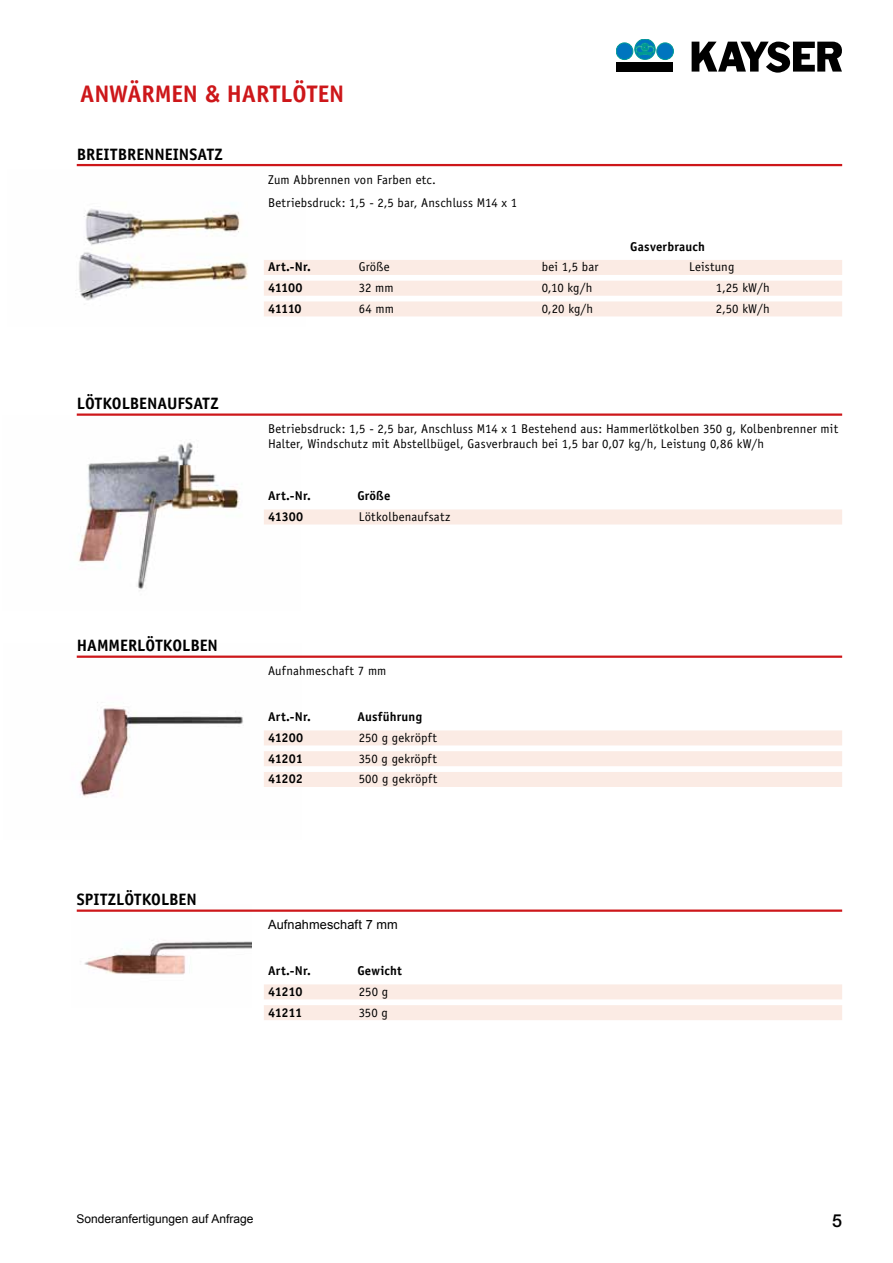
<style>
.page{position:relative;width:893px;height:1263px;background:#fff}
.page>*{position:absolute;margin:0;border:0;box-sizing:border-box;transform-origin:0 0}
.t1{font:700 24px "Officina Sans";letter-spacing:.005em;color:#cd171a}
.t2{font:500 18px "Helvetica Neue";color:#000}
.t3{font:700 16.5px "Officina Sans";color:#000}
.t4{font:12.75px/23.9px "Officina Sans";letter-spacing:.015em;color:#000}
.t5{font:700 12.75px "Officina Sans";letter-spacing:-.015em;color:#000}
.t6{font:12.75px "Arial";letter-spacing:.01em;color:#000}
.t7{font:12px "Arial";color:#000}
</style>
<div class="page">
<svg style="left:616px;top:39px;width:57px;height:21px"></svg>
<div style="left:616px;top:62px;width:57px;height:10px;background:#000"></div>
<svg style="left:692px;top:42px;width:150px;height:30px"></svg>
<img style="left:75px;top:203px;width:231px;height:114px">
<img style="left:76px;top:415px;width:224px;height:176px">
<img style="left:76px;top:655px;width:225px;height:142px">
<img style="left:76px;top:909px;width:176px;height:66px">
<hr style="left:77px;top:164px;width:765px;height:2px;background:#cd171a">
<div style="left:264px;top:260px;width:578px;height:15px;background:#fbebe4"></div>
<div style="left:264px;top:281px;width:578px;height:15px;background:#fbebe4"></div>
<div style="left:264px;top:301px;width:578px;height:15px;background:#fbebe4"></div>
<hr style="left:77px;top:413px;width:765px;height:3px;background:#cd171a">
<div style="left:264px;top:509px;width:578px;height:15px;background:#fbebe4"></div>
<hr style="left:77px;top:655px;width:765px;height:3px;background:#cd171a">
<div style="left:264px;top:730px;width:578px;height:15px;background:#fbebe4"></div>
<div style="left:264px;top:751px;width:578px;height:15px;background:#fbebe4"></div>
<div style="left:264px;top:772px;width:578px;height:15px;background:#fbebe4"></div>
<hr style="left:77px;top:909px;width:765px;height:3px;background:#cd171a">
<div style="left:264px;top:984px;width:578px;height:15px;background:#fbebe4"></div>
<div style="left:264px;top:1005px;width:578px;height:15px;background:#fbebe4"></div>
<h1 class="t1" style="left:80px;top:79px;width:265px">ANWÄRMEN &amp; HARTLÖTEN</h1>
<p class="t3" style="left:77px;top:144px;width:146px">BREITBRENNEINSATZ</p>
<p class="t3" style="left:77px;top:393px;width:142px">LÖTKOLB ENAUFSATZ</p>
<p class="t4" style="left:268px;top:167px;width:251px">Zum Abbrennen von Farben etc.<br>Betriebsdruck: 1,5 - 2,5 bar, Anschluss M14 x 1</p>
<p class="t5" style="left:630px;top:238px;width:76px">GASVERBRAUCH</p>
<p class="t5" style="left:268px;top:259px;width:44px">ART.-NR.</p>
<p class="t4" style="left:359px;top:255px;width:32px">Größe</p>
<p class="t4" style="left:542px;top:255px;width:58px">bei 1,5 bar</p>
<p class="t4" style="left:689px;top:255px;width:47px">Leistung</p>
<p class="t5" style="left:268px;top:280px;width:36px">41100</p>
<p class="t4" style="left:359px;top:276px;width:36px">32 mm</p>
<p class="t4" style="left:542px;top:276px;width:52px">0,10 kg/h</p>
<p class="t4" style="left:716px;top:276px;width:55px">1,25 kW/h</p>
<p class="t5" style="left:268px;top:301px;width:35px">41110</p>
<p class="t4" style="left:359px;top:297px;width:37px">64 mm</p>
<p class="t4" style="left:542px;top:297px;width:53px">0,20 kg/h</p>
<p class="t4" style="left:716px;top:297px;width:55px">2,50 kW/h</p>
<p class="t4" style="left:268px;top:421px;width:572px;line-height:15.3px">Betriebsdruck: 1,5 - 2,5 bar, Anschluss M14 x 1 Bestehend aus: Hammerlötkolben 350 g, Kolbenbrenner mit<br>Halter, Windschutz mit Abstellbügel, Gasverbrauch bei 1,5 bar 0,07 kg/h, Leistung 0,86 kW/h</p>
<p class="t5" style="left:268px;top:488px;width:44px">ART.-NR.</p>
<p class="t5" style="left:357px;top:488px;width:35px">GRÖßE</p>
<p class="t5" style="left:268px;top:509px;width:37px">41300</p>
<p class="t4" style="left:359px;top:505px;width:93px">Lötkolbenaufsatz</p>
<p class="t3" style="left:77px;top:635px;width:143px">HAMM ERLÖTKOLBEN</p>
<p class="t3" style="left:77px;top:889px;width:122px">SPITZLÖTKOLB EN</p>
<p class="t4" style="left:268px;top:659px;width:120px">Aufnahmeschaft 7 mm</p>
<p class="t5" style="left:268px;top:709px;width:71px">ART.-NR. A</p>
<p class="t5" style="left:365px;top:709px;width:59px">USFÜHRUNG</p>
<p class="t5" style="left:268px;top:730px;width:37px">41200</p>
<p class="t4" style="left:359px;top:726px;width:80px">250 g gekröpft</p>
<p class="t5" style="left:268px;top:750px;width:36px">41201</p>
<p class="t4" style="left:359px;top:746px;width:80px">350 g gekröpft</p>
<p class="t5" style="left:268px;top:771px;width:36px">41202</p>
<p class="t4" style="left:359px;top:767px;width:80px">500 g gekröpft</p>
<p class="t6" style="left:268px;top:916px;width:131px">Aufnahmeschaft 7 mm</p>
<p class="t5" style="left:268px;top:963px;width:44px">ART.-NR.</p>
<p class="t5" style="left:357px;top:963px;width:46px">GEWICHT</p>
<p class="t5" style="left:268px;top:983px;width:36px">41210</p>
<p class="t4" style="left:359px;top:980px;width:31px">250 g</p>
<p class="t5" style="left:268px;top:1004px;width:36px">41211</p>
<p class="t4" style="left:359px;top:1000px;width:31px">350 g</p>
<p class="t7" style="left:77px;top:1211px;width:178px">Sonderanfertigungen auf Anfrage</p>
<h2 class="t2" style="left:832px;top:1210px;width:12px">5</h2>
</div>
